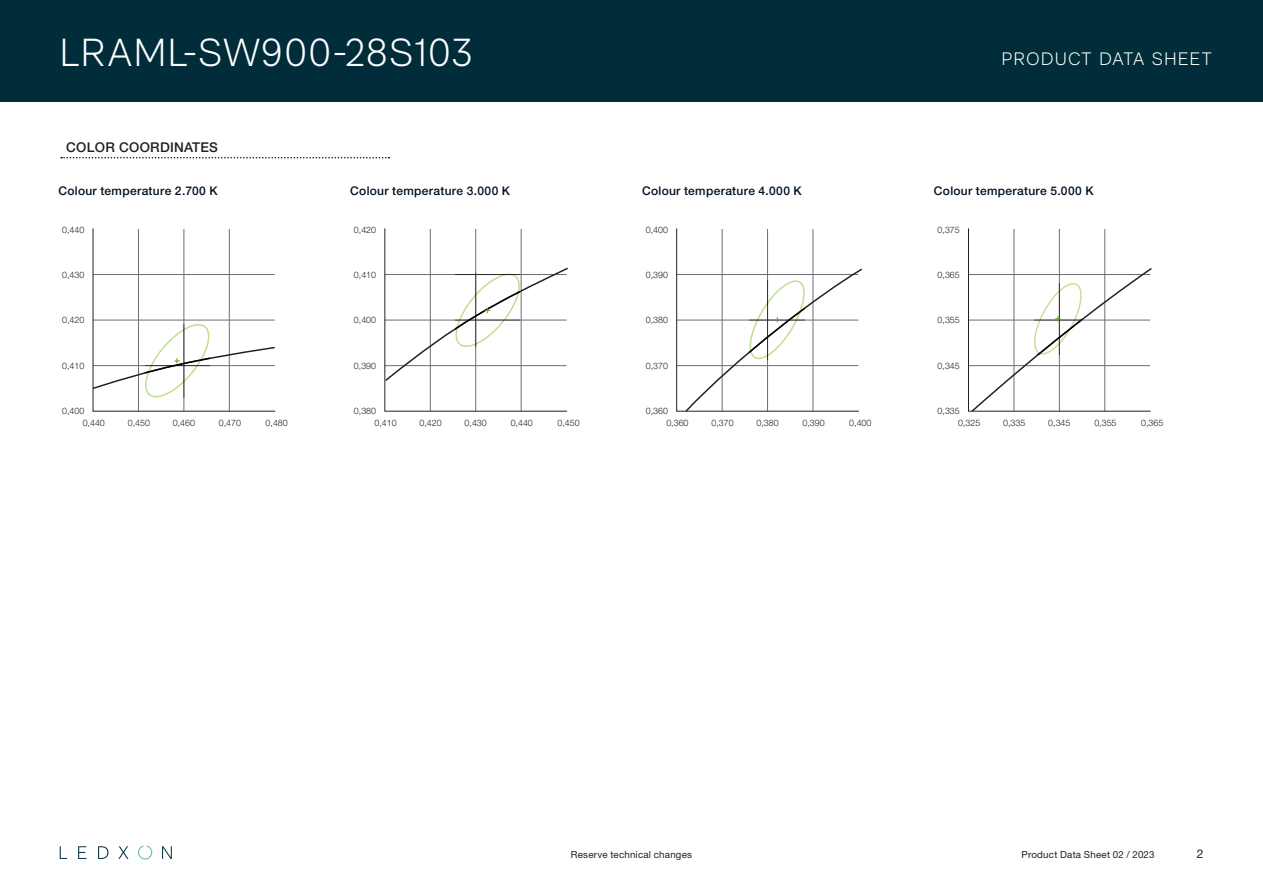
<style>
.page{position:relative;width:1263px;height:893px;background:#fff}
.page>*{position:absolute;margin:0;border:0;box-sizing:border-box;transform-origin:0 0}
.t1{font:300 39px "RM Neue";letter-spacing:.03em;color:#fff}
.t2{font:300 18px "RM Neue";letter-spacing:.05em;color:#fff}
.t3{font:17.85px "Myriad Pro";color:#231f20}
.t4{font:500 13.5px "Helvetica Neue LT Std";letter-spacing:.02em;color:#231f20}
.t5{font:500 12px "Helvetica Neue LT Std";letter-spacing:.025em;color:#001123}
.t6{font:12px "Helvetica Neue LT Std";color:#231f20}
.t7{font:9.75px "Helvetica Neue LT Std";letter-spacing:.02em;color:#231f20}
.t8{font:300 8.85px/11.2px "Helvetica Neue LT Std";color:#231f20}
</style>
<div class="page">
<div style="left:0;top:0;width:1263px;height:102px;background:#002d39"></div>
<svg style="left:60px;top:846px;width:7px;height:13px"></svg>
<svg style="left:78px;top:846px;width:8px;height:13px"></svg>
<svg style="left:98px;top:846px;width:10px;height:13px"></svg>
<svg style="left:118px;top:846px;width:10px;height:13px"></svg>
<svg style="left:162px;top:846px;width:10px;height:13px"></svg>
<svg style="left:138px;top:845px;width:14px;height:14px"></svg>
<svg style="left:61px;top:157px;width:328px;height:1px"></svg>
<svg style="left:384px;top:229px;width:184px;height:183px"></svg>
<svg style="left:676px;top:229px;width:186px;height:183px"></svg>
<svg style="left:968px;top:229px;width:184px;height:183px"></svg>
<svg style="left:92px;top:229px;width:184px;height:183px"></svg>
<h1 class="t1" style="left:60px;top:29px;width:415px">LRAML-SW900-28S103</h1>
<h2 class="t2" style="left:1002px;top:48px;width:212px">PRODUCT DATA SHEET</h2>
<h3 class="t4" style="left:66px;top:139px;width:153px">COLOR COORDINATES</h3>
<h3 class="t5" style="left:58px;top:183px;width:161px">Colour temperature 2.700 K</h3>
<h3 class="t5" style="left:350px;top:183px;width:161px">Colour temperature 3.000 K</h3>
<h3 class="t5" style="left:642px;top:183px;width:161px">Colour temperature 4.000 K</h3>
<h3 class="t5" style="left:934px;top:183px;width:161px">Colour temperature 5.000 K</h3>
<p class="t8" style="left:354px;top:224px;width:24px">0,420</p>
<p class="t8" style="left:354px;top:269px;width:24px">0,410</p>
<p class="t8" style="left:354px;top:314px;width:24px">0,400</p>
<p class="t8" style="left:354px;top:360px;width:24px">0,390</p>
<p class="t8" style="left:374px;top:405px;width:24px;text-indent:-21px">0,380<br>0,410</p>
<p class="t8" style="left:420px;top:417px;width:24px">0,420</p>
<p class="t8" style="left:465px;top:417px;width:24px">0,430</p>
<p class="t8" style="left:511px;top:417px;width:24px">0,440</p>
<p class="t8" style="left:557px;top:417px;width:24px">0,450</p>
<h3 class="t3" style="left:702px;top:176px;width:95px">0,383 / 0,380</h3>
<p class="t8" style="left:62px;top:224px;width:24px">0,440</p>
<p class="t8" style="left:62px;top:269px;width:24px">0,430</p>
<p class="t8" style="left:62px;top:314px;width:24px">0,420</p>
<p class="t8" style="left:62px;top:360px;width:24px">0,410</p>
<p class="t8" style="left:83px;top:405px;width:24px;text-indent:-21px">0,400<br>0,440</p>
<p class="t8" style="left:128px;top:417px;width:24px">0,450</p>
<p class="t8" style="left:173px;top:417px;width:24px">0,460</p>
<p class="t8" style="left:219px;top:417px;width:24px">0,470</p>
<p class="t8" style="left:266px;top:417px;width:24px">0,480</p>
<p class="t8" style="left:646px;top:224px;width:24px">0,400</p>
<p class="t8" style="left:646px;top:269px;width:24px">0,390</p>
<p class="t8" style="left:646px;top:314px;width:24px">0,380</p>
<p class="t8" style="left:646px;top:360px;width:24px">0,370</p>
<p class="t8" style="left:666px;top:405px;width:24px;text-indent:-21px">0,360<br>0,360</p>
<p class="t8" style="left:711px;top:417px;width:24px">0,370</p>
<p class="t8" style="left:756px;top:417px;width:24px">0,380</p>
<p class="t8" style="left:802px;top:417px;width:24px">0,390</p>
<p class="t8" style="left:849px;top:417px;width:24px">0,400</p>
<p class="t8" style="left:938px;top:224px;width:24px">0,375</p>
<p class="t8" style="left:938px;top:269px;width:24px">0,365</p>
<p class="t8" style="left:938px;top:314px;width:24px">0,355</p>
<p class="t8" style="left:938px;top:360px;width:24px">0,345</p>
<p class="t8" style="left:958px;top:405px;width:24px;text-indent:-21px">0,335<br>0,325</p>
<p class="t8" style="left:1003px;top:417px;width:24px">0,335</p>
<p class="t8" style="left:1048px;top:417px;width:24px">0,345</p>
<p class="t8" style="left:1094px;top:417px;width:24px">0,355</p>
<p class="t8" style="left:1141px;top:417px;width:24px">0,365</p>
<p class="t7" style="left:571px;top:848px;width:123px">Reserve technical changes</p>
<p class="t7" style="left:1022px;top:848px;width:134px">Product Data Sheet 02 / 2023</p>
<h3 class="t6" style="left:1197px;top:846px;width:8px">2</h3>
</div>
